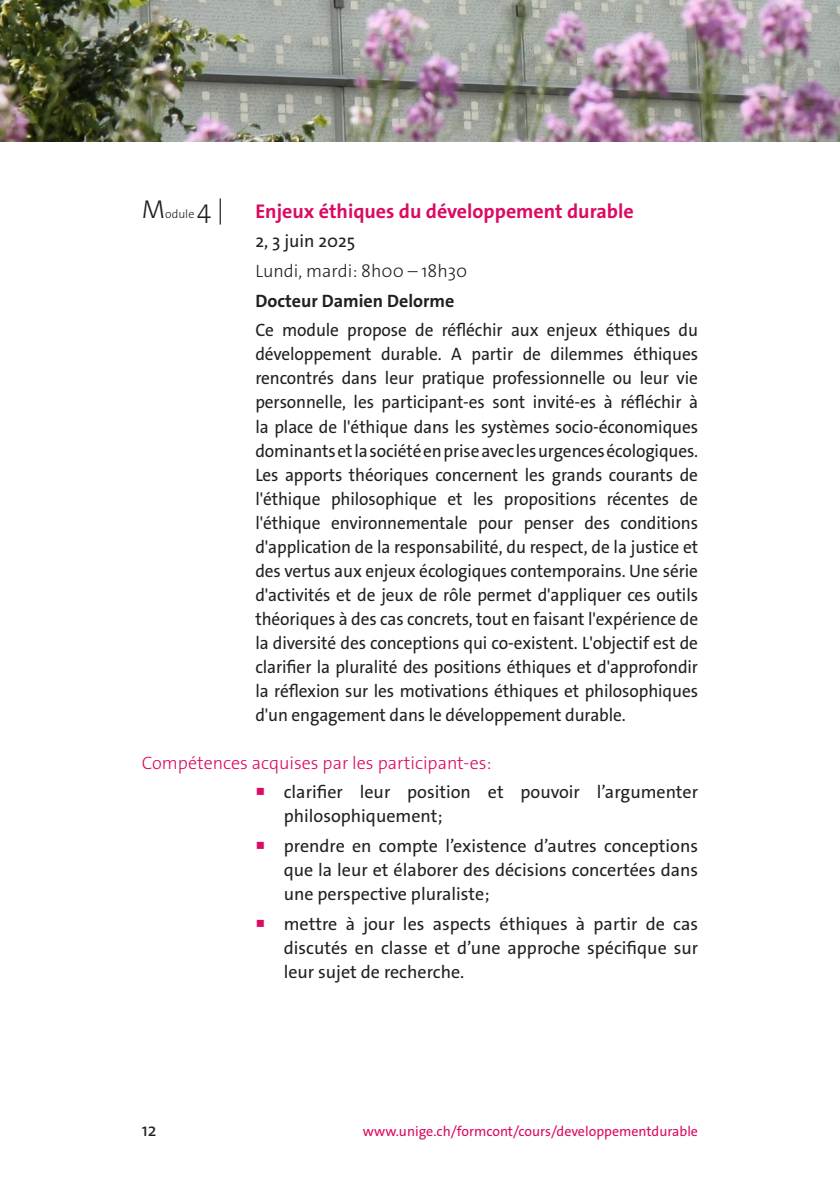
<style>
.page{position:relative;width:840px;height:1191px;background:#fff}
.page>*{position:absolute;margin:0;border:0;box-sizing:border-box;transform-origin:0 0}
.t1{font:700 20px "The Sans Os F";color:#db0a62}
.texte{font:18px/24px "The Sans Os F";color:#231f20;text-align:justify;scale:.96 1}
.texte-2{font:18px/24px "The Sans Os F";color:#231f20;text-align:justify}
.texte-3{font:300 18px "The Sans Os F";color:#db0a62}
.t2{font:300 18px "The Sans Os F";color:#231f20}
.t3{font:700 18px "The Sans Os F";color:#231f20}
.t4{font:14px "The Sans Os F";color:#db0a62}
.s1{font-weight:300;font-size:26px;color:#231f20}
.s2{font-weight:300;font-size:12px;color:#231f20}
.s3{color:#db0a62}
</style>
<div class="page">
<img style="left:0;top:0;width:839px;height:142px">
<p class="t1" style="left:142px;top:198px;width:493px"><span class="s1">M</span><span class="s2">odule</span> <span class="s1">4 |</span> Enjeux éthiques du développement durable</p>
<p class="texte-2" style="left:255px;top:229px;width:101px">2, 3 juin 2025</p>
<p class="t2" style="left:255px;top:259px;width:213px">Lundi, mardi: 8h00 – 18h30</p>
<p class="t3" style="left:255px;top:289px;width:200px">Docteur Damien Delorme</p>
<p class="texte" style="left:255px;top:318px;width:462px">Ce module propose de réfléchir aux enjeux éthiques du développement durable. A partir de dilemmes éthiques rencontrés dans leur pratique professionnelle ou leur vie personnelle, les participant-es sont invité-es à réfléchir à la place de l'éthique dans les systèmes socio-économiques dominants et la société en prise avec les urgences écologiques.<br>Les apports théoriques concernent les grands courants de l'éthique philosophique et les propositions récentes de l'éthique environnementale pour penser des conditions d'application de la responsabilité, du respect, de la justice et des vertus aux enjeux écologiques contemporains. Une série d'activités et de jeux de rôle permet d'appliquer ces outils théoriques à des cas concrets, tout en faisant l'expérience de la diversité des conceptions qui co-existent. L'objectif est de clarifier la pluralité des positions éthiques et d'approfondir la réflexion sur les motivations éthiques et philosophiques d'un engagement dans le développement durable.</p>
<p class="texte-3" style="left:142px;top:751px;width:351px">Compétences acquises par les participant-es:</p>
<p class="texte-2" style="left:283px;top:780px;width:415px;text-indent:-28px"><span class="s3">○</span> clarifier leur position et pouvoir l’argumenter philosophiquement;</p>
<p class="texte-2" style="left:283px;top:834px;width:415px;text-indent:-28px"><span class="s3">○</span> prendre en compte l’existence d’autres conceptions que la leur et élaborer des décisions concertées dans une perspective pluraliste;</p>
<p class="texte-2" style="left:283px;top:911px;width:415px;text-indent:-28px"><span class="s3">○</span> mettre à jour les aspects éthiques à partir de cas discutés en classe et d’une approche spécifique sur leur sujet de recherche.</p>
<p class="texte-2" style="left:142px;top:1118px;width:16px">12</p>
<p class="t4" style="left:363px;top:1122px;width:336px">www.unige.ch/formcont/cours/developpementdurable</p>
</div>
